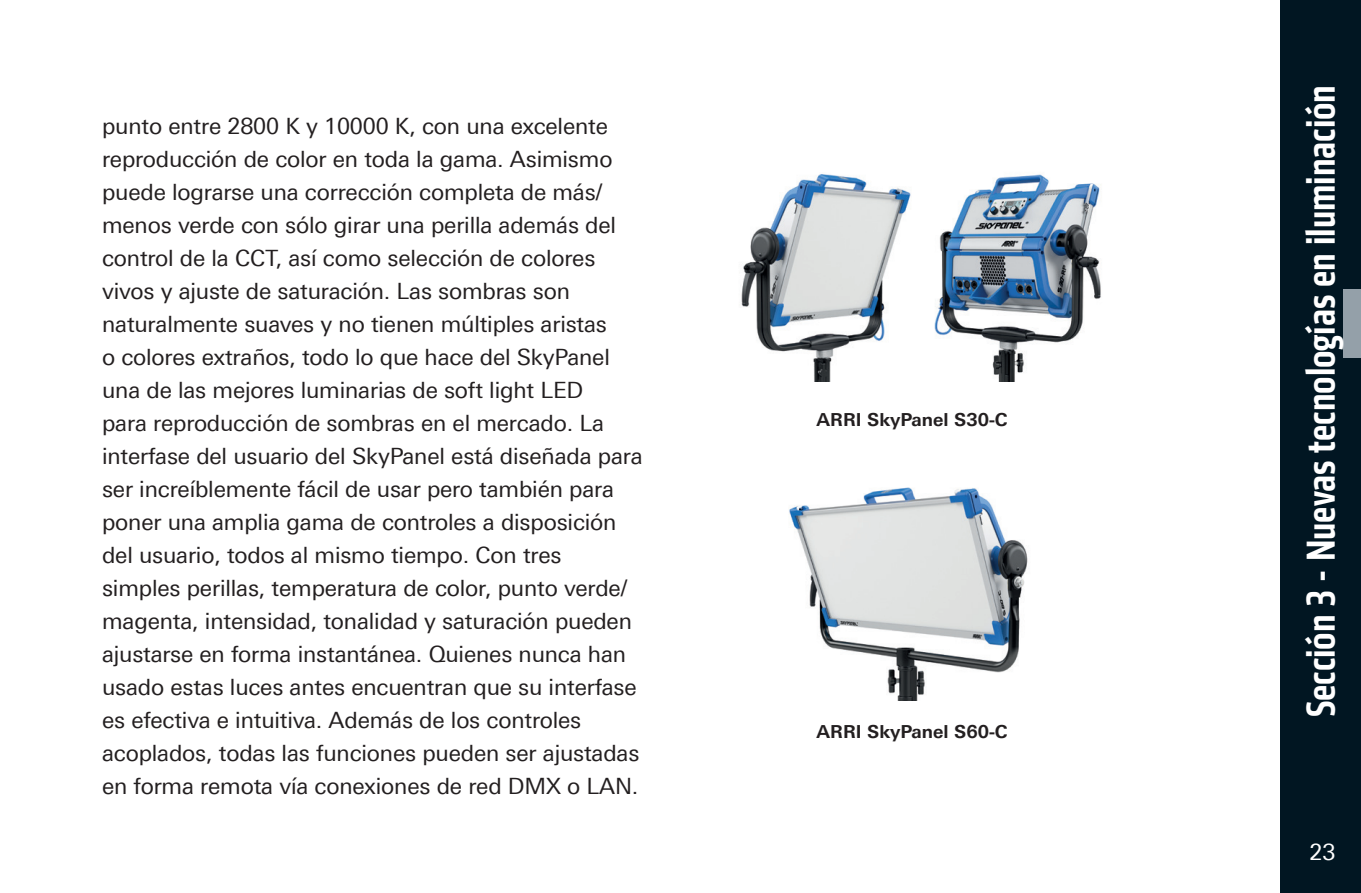
<style>
.page{position:relative;width:1361px;height:893px;background:#fff}
.page>*{position:absolute;margin:0;border:0;box-sizing:border-box;transform-origin:0 0}
.t1{font:500 condensed 42px "Klavika";color:#fff}
.t2{font:22.5px/33px "Linotype Univers 430";letter-spacing:-.01em;color:#231f20}
.t3{font:22.5px "Linotype Univers 430";color:#fff}
.t4{font:700 18px "Linotype Univers 630";color:#231f20}
</style>
<div class="page">
<div style="left:1280px;top:0;width:81px;height:893px;background:#011622"></div>
<img style="left:741px;top:174px;width:170px;height:207px">
<img style="left:934px;top:174px;width:167px;height:207px">
<img style="left:789px;top:487px;width:239px;height:213px">
<div style="left:1344px;top:289px;width:17px;height:68px;background:#94a0a9"></div>
<p class="t2" style="left:102px;top:110px;width:542px">punto entre 2800 K y 10000 K, con una excelente reproducción de color en toda la gama. Asimismo puede lograrse una corrección completa de más/ menos verde con sólo girar una perilla además del control de la CCT, así como selección de colores vivos y ajuste de saturación. Las sombras son naturalmente suaves y no tienen múltiples aristas<br>o colores extraños, todo lo que hace del SkyPanel una de las mejores luminarias de soft light LED<br>para reproducción de sombras en el mercado. La interfase del usuario del SkyPanel está diseñada para ser increíblemente fácil de usar pero también para poner una amplia gama de controles a disposición del usuario, todos al mismo tiempo. Con tres simples perillas, temperatura de color, punto verde/ magenta, intensidad, tonalidad y saturación pueden ajustarse en forma instantánea. Quienes nunca han usado estas luces antes encuentran que su interfase es efectiva e intuitiva. Además de los controles acoplados, todas las funciones pueden ser ajustadas en forma remota vía conexiones de red DMX o LAN.</p>
<p class="t4" style="left:816px;top:409px;width:193px">ARRI SkyPanel S30-C</p>
<p class="t4" style="left:816px;top:721px;width:193px">ARRI SkyPanel S60-C</p>
<h1 class="t1" style="left:1294px;top:717px;width:633px;rotate:-90deg">Sección 3 - Nuevas tecnologías en iluminación</h1>
<p class="t3" style="left:1309px;top:839px;width:28px">23</p>
</div>
